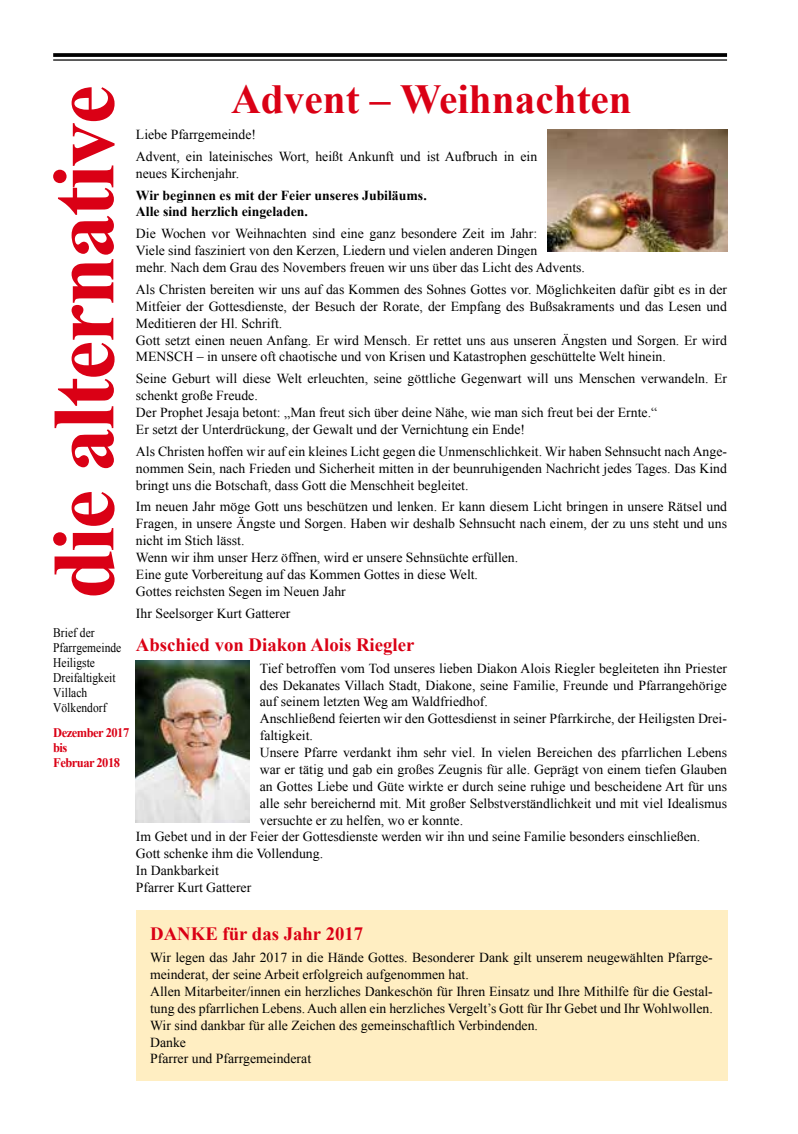
<style>
.page{position:relative;width:798px;height:1134px;background:#fff}
.page>*{position:absolute;margin:0;border:0;box-sizing:border-box;transform-origin:0 0}
.t1{font:700 88.75px "Times New Roman";letter-spacing:-.025em;color:#da0015}
.t2{font:700 41.25px "Times New Roman";color:#da0015}
.t3{font:700 18.75px "Times New Roman";color:#da0015}
.t4{font:13.75px/16.9px "Times New Roman";color:#000}
.t5{font:700 13.75px/16.9px "Times New Roman";color:#000}
.t6{font:13.12px/15px "Times New Roman";letter-spacing:.005em;color:#000;scale:.88 1}
.t7{font:700 13.12px/15px "Times New Roman";letter-spacing:-.04em;color:#da0015;scale:.95 1}
</style>
<div class="page">
<div style="left:136px;top:911px;width:590px;height:170px;background:#ffeec2"></div>
<svg style="left:53px;top:53px;width:673px;height:4px;background:#0f0f0f"></svg>
<hr style="left:53px;top:59px;width:673px;height:2px;background:#000">
<img style="left:136px;top:661px;width:113px;height:162px">
<img style="left:547px;top:129px;width:179px;height:122px">
<h2 class="t2" style="left:231px;top:71px;width:402px">Advent – Weihnachten</h2>
<p class="t4" style="left:136px;top:123px;width:402px;line-height:21.9px">Liebe Pfarrgemeinde!<br>Advent, ein lateinisches Wort, heißt Ankunft und ist Aufbruch in ein</p>
<p class="t4" style="left:136px;top:164px;width:105px">neues Kirchenjahr.</p>
<p class="t5" style="left:136px;top:186px;width:292px">Wir beginnen es mit der Feier unseres Jubiläums.<br>Alle sind herzlich eingeladen.</p>
<p class="t4" style="left:136px;top:225px;width:450px">Die Wochen vor Weihnachten sind eine ganz besondere Zeit im Jahr:<br>Viele sind fasziniert von den Kerzen, Liedern und vielen anderen Dingen<br>mehr. Nach dem Grau des Novembers freuen wir uns über das Licht des Advents.</p>
<p class="t4" style="left:136px;top:281px;width:592px">Als Christen bereiten wir uns auf das Kommen des Sohnes Gottes vor. Möglichkeiten dafür gibt es in der Mitfeier der Gottesdienste, der Besuch der Rorate, der Empfang des Bußsakraments und das Lesen und Meditieren der Hl. Schrift.<br>Gott setzt einen neuen Anfang. Er wird Mensch. Er rettet uns aus unseren Ängsten und Sorgen. Er wird MENSCH – in unsere oft chaotische und von Krisen und Katastrophen geschüttelte Welt hinein.</p>
<p class="t4" style="left:136px;top:370px;width:592px">Seine Geburt will diese Welt erleuchten, seine göttliche Gegenwart will uns Menschen verwandeln. Er schenkt große Freude.<br>Der Prophet Jesaja betont: „Man freut sich über deine Nähe, wie man sich freut bei der Ernte.“<br>Er setzt der Unterdrückung, der Gewalt und der Vernichtung ein Ende!</p>
<p class="t4" style="left:136px;top:442px;width:592px;text-align:justify">Als Christen hoffen wir auf ein kleines Licht gegen die Unmenschlichkeit. Wir haben Sehnsucht nach Ange&shy;nommen Sein, nach Frieden und Sicherheit mitten in der beunruhigenden Nachricht jedes Tages. Das Kind bringt uns die Botschaft, dass Gott die Menschheit begleitet.</p>
<p class="t4" style="left:136px;top:498px;width:592px">Im neuen Jahr möge Gott uns beschützen und lenken. Er kann diesem Licht bringen in unsere Rätsel und Fragen, in unsere Ängste und Sorgen. Haben wir deshalb Sehnsucht nach einem, der zu uns steht und uns nicht im Stich lässt.<br>Wenn wir ihm unser Herz öffnen, wird er unsere Sehnsüchte erfüllen.<br>Eine gute Vorbereitung auf das Kommen Gottes in diese Welt.<br>Gottes reichsten Segen im Neuen Jahr</p>
<p class="t4" style="left:136px;top:604px;width:156px">Ihr Seelsorger Kurt Gatterer</p>
<h3 class="t3" style="left:136px;top:632px;width:280px">Abschied von Diakon Alois Riegler</h3>
<p class="t4" style="left:260px;top:659px;width:468px">Tief betroffen vom Tod unseres lieben Diakon Alois Riegler begleiteten ihn Priester</p>
<p class="t4" style="left:260px;top:676px;width:468px">des Dekanates Villach Stadt, Diakone, seine Familie, Freunde und Pfarrangehörige</p>
<p class="t4" style="left:260px;top:693px;width:229px">auf seinem letzten Weg am Waldfriedhof.</p>
<p class="t4" style="left:260px;top:710px;width:468px">Anschließend feierten wir den Gottesdienst in seiner Pfarrkirche, der Heiligsten Drei-</p>
<p class="t4" style="left:260px;top:727px;width:55px">faltigkeit.</p>
<p class="t4" style="left:260px;top:744px;width:468px">Unsere Pfarre verdankt ihm sehr viel. In vielen Bereichen des pfarrlichen Lebens</p>
<p class="t4" style="left:260px;top:761px;width:468px">war er tätig und gab ein großes Zeugnis für alle. Geprägt von einem tiefen Glauben</p>
<p class="t4" style="left:260px;top:777px;width:468px">an Gottes Liebe und Güte wirkte er durch seine ruhige und bescheidene Art für uns</p>
<p class="t4" style="left:260px;top:794px;width:468px">alle sehr bereichernd mit. Mit großer Selbstverständlichkeit und mit viel Idealismus</p>
<p class="t4" style="left:260px;top:811px;width:205px">versuchte er zu helfen, wo er konnte.</p>
<p class="t4" style="left:136px;top:828px;width:565px">Im Gebet und in der Feier der Gottesdienste werden wir ihn und seine Familie besonders einschließen.</p>
<p class="t4" style="left:136px;top:845px;width:189px">Gott schenke ihm die Vollendung.</p>
<p class="t4" style="left:136px;top:862px;width:84px">In Dankbarkeit</p>
<p class="t4" style="left:136px;top:879px;width:117px">Pfarrer Kurt Gatterer</p>
<h3 class="t3" style="left:150px;top:921px;width:214px">DANKE für das Jahr 2017</h3>
<p class="t4" style="left:150px;top:949px;width:564px">Wir legen das Jahr 2017 in die Hände Gottes. Besonderer Dank gilt unserem neugewählten Pfarrge&shy;meinderat, der seine Arbeit erfolgreich aufgenommen hat.<br>Allen Mitarbeiter/innen ein herzliches Dankeschön für Ihren Einsatz und Ihre Mithilfe für die Gestal&shy;tung des pfarrlichen Lebens. Auch allen ein herzliches Vergelt’s Gott für Ihr Gebet und Ihr Wohlwollen.<br>Wir sind dankbar für alle Zeichen des gemeinschaftlich Verbindenden.<br>Danke<br>Pfarrer und Pfarrgemeinderat</p>
<h1 class="t1" style="left:22px;top:599px;width:515px;rotate:-90deg">die alternative</h1>
<p class="t6" style="left:53px;top:624px;width:79px">Brief der<br>Pfarrgemeinde<br>Heiligste<br>Dreifaltigkeit<br>Villach<br>Völkendorf</p>
<p class="t7" style="left:53px;top:724px;width:82px">Dezember 2017 bis<br>Februar 2018</p>
</div>
